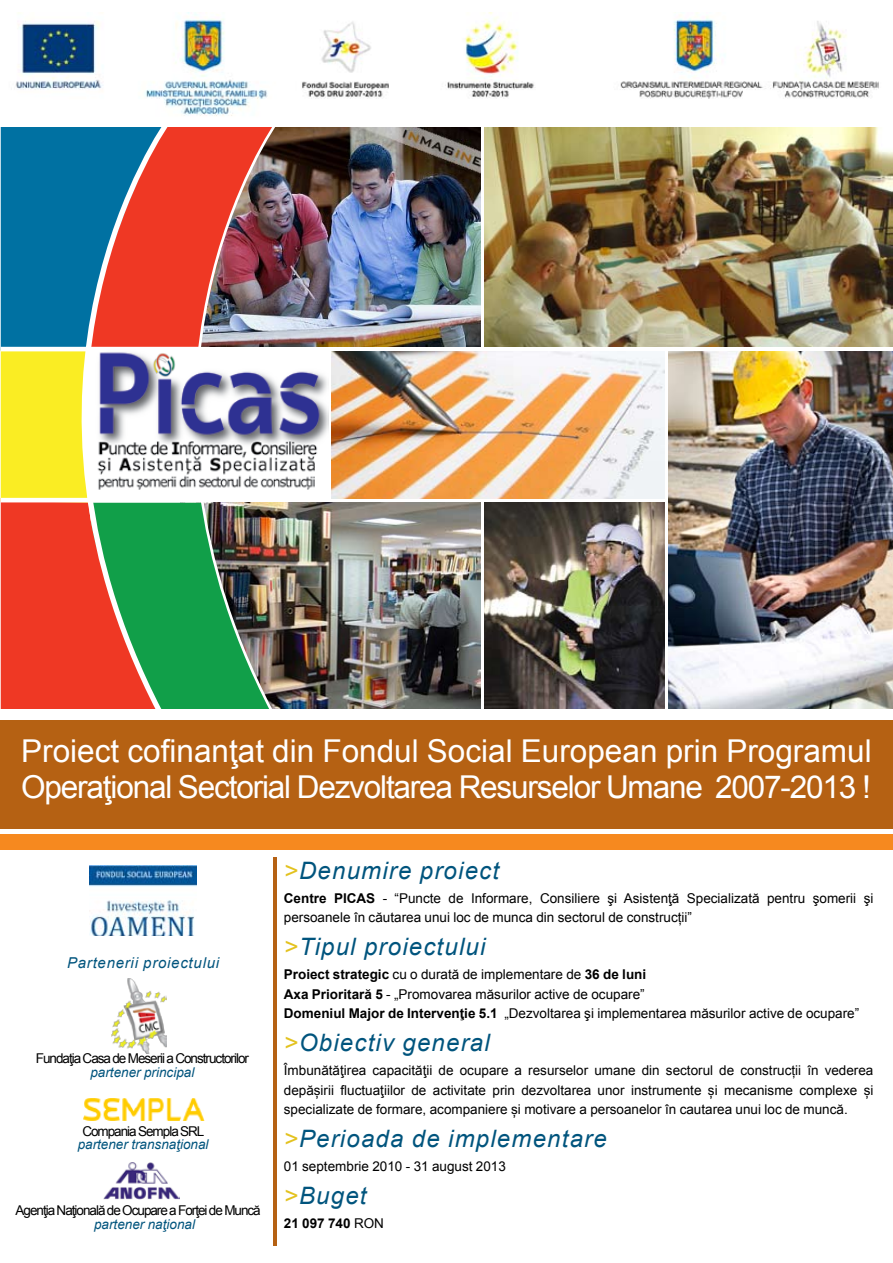
<style>
.page{position:relative;width:893px;height:1263px;background:#fff}
.page>*{position:absolute;margin:0;border:0;box-sizing:border-box;transform-origin:0 0}
.t1{font:31.5px/36px "Arial";letter-spacing:-.035em;color:#fff}
.t2{font:italic 24px "Arial";letter-spacing:.05em;color:#00547d}
.t3{font:italic 15px "Arial";letter-spacing:.05em;color:#00547d}
.t4{font:13.5px/19.5px "Arial";color:#000}
.t5{font:13.5px "Arial";letter-spacing:-.075em;color:#000}
.t6{font:italic 13.5px "Arial";color:#00547d}
.t7{font:700 13.5px "Arial";color:#000}
.s1{color:#e3c21f}
.s2{font-weight:700}
.s3{font-weight:400}
</style>
<div class="page">
<img style="left:284px;top:127px;width:196px;height:220px">
<img style="left:485px;top:502px;width:180px;height:207px">
<img style="left:485px;top:127px;width:408px;height:220px">
<img style="left:669px;top:351px;width:224px;height:358px">
<img style="left:284px;top:502px;width:196px;height:207px">
<svg style="left:1px;top:127px;width:91px;height:582px;background:#977e5b"></svg>
<img style="left:92px;top:127px;width:192px;height:582px">
<div style="left:0;top:834px;width:893px;height:16px;background:#f6891f"></div>
<div style="left:0;top:718px;width:893px;height:110px;background:#b56113"></div>
<div style="left:89px;top:347px;width:240px;height:155px;background:#fff"></div>
<img style="left:97px;top:352px;width:232px;height:138px">
<div style="left:0;top:709px;width:893px;height:11px;background:#fff"></div>
<img style="left:90px;top:866px;width:106px;height:69px">
<img style="left:112px;top:978px;width:55px;height:75px">
<img style="left:83px;top:1098px;width:121px;height:23px">
<img style="left:104px;top:1162px;width:75px;height:37px">
<img style="left:16px;top:13px;width:863px;height:103px">
<img style="left:332px;top:351px;width:333px;height:147px">
<hr style="left:273px;top:858px;width:4px;height:388px;background:#b56113">
<h1 class="t1" style="left:21px;top:733px;width:852px">Proiect cofinanţat din Fondul Social European prin Programul<br>Operaţional Sectorial Dezvoltarea Resurselor Umane 2007-2013 !</h1>
<p class="t3" style="left:67px;top:953px;width:154px">Partenerii proiectului</p>
<p class="t5" style="left:36px;top:1049px;width:215px">Fundaţia Casa de Meserii a Constructorilor</p>
<p class="t6" style="left:90px;top:1063px;width:105px">partener principal</p>
<p class="t5" style="left:82px;top:1122px;width:124px">Compania Sempla SRL</p>
<p class="t6" style="left:78px;top:1136px;width:132px">partener transnaţional</p>
<p class="t5" style="left:16px;top:1201px;width:247px">Agenţia Naţională de Ocupare a Forţei de Muncă</p>
<p class="t6" style="left:94px;top:1215px;width:102px">partener naţional</p>
<h2 class="t2" style="left:284px;top:855px;width:217px"><span class="s1">&gt;</span>Denumire proiect</h2>
<p class="t4" style="left:284px;top:888px;width:591px"><span class="s2">Centre PICAS</span> - “Puncte de Informare, Consiliere şi Asistenţă Specializată pentru şomerii şi persoanele în căutarea unui loc de munca din sectorul de construcții”</p>
<h2 class="t2" style="left:284px;top:931px;width:203px"><span class="s1">&gt;</span>Tipul proiectului</h2>
<p class="t4" style="left:284px;top:965px;width:577px"><span class="s2">Proiect strategic</span> cu o durată de implementare de <span class="s2">36 de luni<br>Axa Prioritară 5</span> - „Promovarea măsurilor active de ocupare”<br><span class="s2">Domeniul Major de Intervenţie 5.1</span> „Dezvoltarea şi implementarea măsurilor active de ocupare”</p>
<h2 class="t2" style="left:284px;top:1027px;width:207px"><span class="s1">&gt;</span>Obiectiv general</h2>
<p class="t4" style="left:284px;top:1061px;width:591px;text-align:justify">Îmbunătăţirea capacităţii de ocupare a resurselor umane din sectorul de construcții în vederea depășirii fluctuaţiilor de activitate prin dezvoltarea unor instrumente și mecanisme complexe și specializate de formare, acompaniere și motivare a persoanelor în cautarea unui loc de muncă.</p>
<h2 class="t2" style="left:284px;top:1123px;width:324px"><span class="s1">&gt;</span>Perioada de implementare</h2>
<p class="t4" style="left:284px;top:1157px;width:224px">01 septembrie 2010 - 31 august 2013</p>
<h2 class="t2" style="left:284px;top:1180px;width:84px"><span class="s1">&gt;</span>Buget</h2>
<p class="t7" style="left:284px;top:1214px;width:102px">21 097 740 <span class="s3">RON</span></p>
</div>
